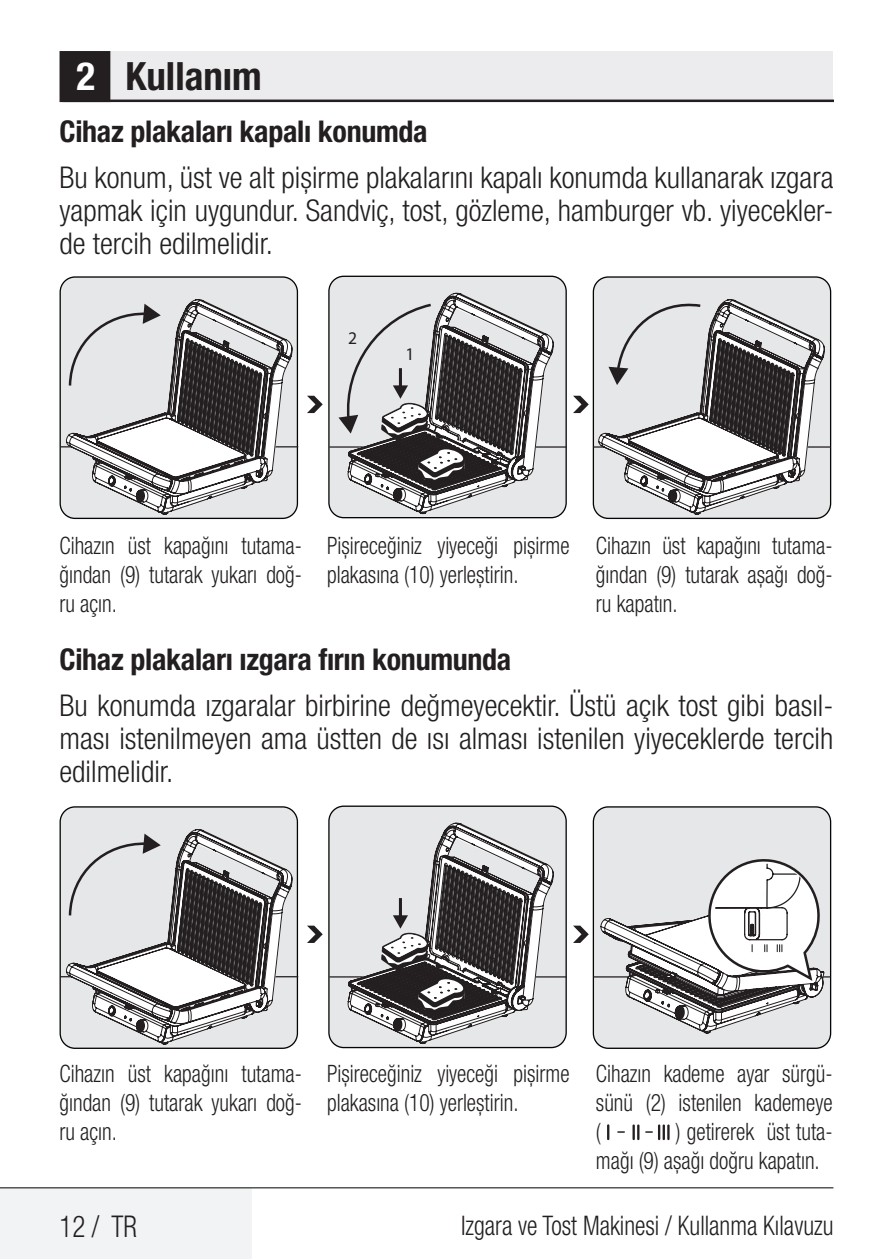
<style>
.page{position:relative;width:893px;height:1259px;background:#fff}
.page>*{position:absolute;margin:0;border:0;box-sizing:border-box;transform-origin:0 0}
.Unite_Baslik_Icerik{font:700 condensed 39px "Helvetica Neue LT Pro";color:#231f20}
.Duz_Metin{font:300 condensed 30px/33px "Helvetica Neue LT Pro";color:#231f20;text-align:justify}
.Duz_Metin-2{font:700 condensed 30px "Helvetica Neue LT Pro";letter-spacing:-.01em;color:#231f20}
.Duz_Metin-3{font:300 condensed 30px "Helvetica Neue LT Pro";color:#231f20;scale:.9 1}
.t1{font:300 condensed 27px "Helvetica Neue LT Pro";color:#231f20;scale:.9 1}
.Görsel_Altı_Metin{font:300 condensed 24px/28.8px "Helvetica Neue LT Pro";color:#231f20;text-align:justify;scale:.9 1}
.t2{font:17.7px "Helvetica Neue LT Pro";color:#231f20}
.s1{color:#fff}
</style>
<div class="page">
<div style="left:62px;top:51px;width:771px;height:50px;background:#ececee"></div>
<hr style="left:62px;top:100px;width:771px;height:2px;background:#231f20">
<div style="left:61px;top:53px;width:48px;height:48px;background:#231f20"></div>
<div style="left:60px;top:51px;width:50px;height:51px;border:3px solid #231f20"></div>
<div style="left:0;top:1188px;width:252px;height:71px;background:#f2f3f4"></div>
<hr style="left:0;top:1187px;width:833px;height:1px;background:#000">
<div style="left:329px;top:276px;width:237px;height:241px;background:#e6e7e9;border-radius:15px"></div>
<div style="left:328px;top:276px;width:239px;height:242px;border:1px solid #050504;border-radius:15px"></div>
<div style="left:593px;top:277px;width:238px;height:241px;background:#e6e7e9;border-radius:15px"></div>
<div style="left:593px;top:276px;width:238px;height:243px;border:1px solid #050504;border-radius:15px"></div>
<svg style="left:60px;top:276px;width:238px;height:243px;background:#cbcbcd"></svg>
<svg style="left:307px;top:396px;width:16px;height:17px"></svg>
<svg style="left:573px;top:396px;width:16px;height:17px"></svg>
<hr style="left:329px;top:446px;width:237px;height:2px;background:#231f20">
<hr style="left:593px;top:446px;width:237px;height:2px;background:#231f20">
<hr style="left:60px;top:446px;width:238px;height:1px;background:#231f20">
<svg style="left:66px;top:299px;width:227px;height:215px"></svg>
<svg style="left:598px;top:299px;width:227px;height:215px"></svg>
<svg style="left:360px;top:293px;width:194px;height:221px"></svg>
<svg style="left:338px;top:302px;width:179px;height:183px"></svg>
<div style="left:329px;top:806px;width:237px;height:241px;background:#e6e7e9;border-radius:15px"></div>
<div style="left:328px;top:805px;width:239px;height:243px;border:1px solid #050504;border-radius:15px"></div>
<div style="left:593px;top:807px;width:238px;height:241px;background:#e6e7e9;border-radius:15px"></div>
<div style="left:593px;top:806px;width:238px;height:243px;border:1px solid #050504;border-radius:15px"></div>
<svg style="left:60px;top:806px;width:238px;height:243px;background:#cacbcd"></svg>
<svg style="left:307px;top:925px;width:16px;height:18px"></svg>
<svg style="left:573px;top:925px;width:16px;height:18px"></svg>
<hr style="left:329px;top:976px;width:237px;height:1px;background:#231f20">
<hr style="left:593px;top:976px;width:237px;height:1px;background:#231f20">
<hr style="left:60px;top:976px;width:238px;height:1px;background:#231f20">
<svg style="left:66px;top:829px;width:227px;height:215px"></svg>
<svg style="left:347px;top:822px;width:207px;height:222px"></svg>
<svg style="left:350px;top:833px;width:167px;height:182px"></svg>
<svg style="left:600px;top:859px;width:225px;height:175px"></svg>
<svg style="left:607px;top:1124px;width:2px;height:16px"></svg>
<hr style="left:632px;top:1124px;width:3px;height:16px;background:#241f21">
<svg style="left:637px;top:1124px;width:2px;height:16px"></svg>
<hr style="left:667px;top:1124px;width:3px;height:16px;background:#241f21">
<svg style="left:645px;top:1124px;width:20px;height:16px"></svg>
<p class="Unite_Baslik_Icerik" style="left:77px;top:53px;width:187px"><span class="s1">2</span> Kullanım</p>
<p class="Duz_Metin-2" style="left:60px;top:113px;width:370px">Cihaz plakaları kapalı konumda</p>
<p class="Duz_Metin" style="left:60px;top:160px;width:775px">Bu konum, üst ve alt pişirme plakalarını kapalı konumda kullanarak ızgara yapmak için uygundur. Sandviç, tost, gözleme, hamburger vb. yiyecekler&shy;de tercih edilmelidir.</p>
<p class="t2" style="left:348px;top:327px;width:10px">2</p>
<p class="t2" style="left:406px;top:343px;width:10px">1</p>
<p class="Görsel_Altı_Metin" style="left:60px;top:531px;width:271px">Cihazın üst kapağını tutama&shy;ğından (9) tutarak yukarı doğ&shy;ru açın.</p>
<p class="Görsel_Altı_Metin" style="left:327px;top:531px;width:271px">Pişireceğiniz yiyeceği pişirme plakasına (10) yerleştirin.</p>
<p class="Görsel_Altı_Metin" style="left:596px;top:531px;width:264px">Cihazın üst kapağını tutama&shy;ğından (9) tutarak aşağı doğ&shy;ru kapatın.</p>
<p class="Duz_Metin-2" style="left:60px;top:641px;width:453px">Cihaz plakaları ızgara fırın konumunda</p>
<p class="Duz_Metin" style="left:60px;top:688px;width:775px">Bu konumda ızgaralar birbirine değmeyecektir. Üstü açık tost gibi basıl&shy;ması istenilmeyen ama üstten de ısı alması istenilen yiyeceklerde tercih edilmelidir.</p>
<p class="Görsel_Altı_Metin" style="left:60px;top:1059px;width:271px">Cihazın üst kapağını tutama&shy;ğından (9) tutarak yukarı doğ&shy;ru açın.</p>
<p class="Görsel_Altı_Metin" style="left:327px;top:1059px;width:271px">Pişireceğiniz yiyeceği pişirme plakasına (10) yerleştirin.</p>
<p class="Görsel_Altı_Metin" style="left:596px;top:1059px;width:264px">Cihazın kademe ayar sürgü&shy;sünü (2) istenilen kademeye (</p>
<p class="Görsel_Altı_Metin" style="left:596px;top:1117px;width:264px;text-indent:80px">) getirerek üst tuta&shy;mağı (9) aşağı doğru kapatın.</p>
<p class="Duz_Metin-3" style="left:60px;top:1208px;width:87px">12 / TR</p>
<p class="t1" style="left:461px;top:1210px;width:415px">Izgara ve Tost Makinesi / Kullanma Kılavuzu</p>
</div>
